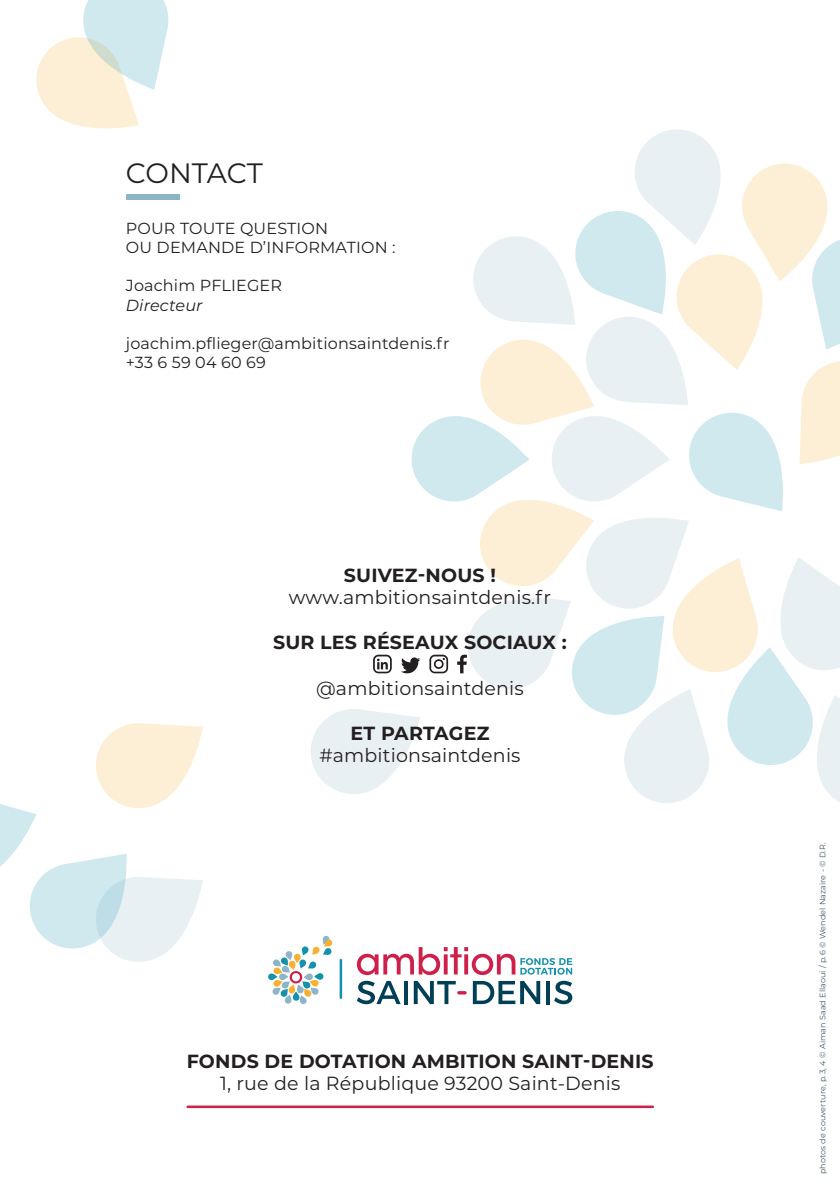
<style>
.page{position:relative;width:840px;height:1191px;background:#fff}
.page>*{position:absolute;margin:0;border:0;box-sizing:border-box;transform-origin:0 0}
.t1{font:28px "Montserrat";letter-spacing:-.01em;color:#231f20}
.t2{font:19px "Montserrat";letter-spacing:.01em;color:#231f20}
.t3{font:700 19px "Montserrat";letter-spacing:.01em;color:#231f20}
.t4{font:16px/19.2px "Montserrat";letter-spacing:.01em;color:#231f20}
.t5{font:italic 16px "Montserrat";letter-spacing:.01em;color:#231f20}
.t6{font:8px "Montserrat";letter-spacing:.01em;color:#465a64}
</style>
<div class="page">
<div style="left:126px;top:194px;width:53px;height:5px;background:#8db5c8"></div>
<svg style="left:356px;top:947px;width:216px;height:57px"></svg>
<hr style="left:339px;top:958px;width:3px;height:41px;background:#1491ad">
<svg style="left:268px;top:936px;width:64px;height:68px"></svg>
<hr style="left:186px;top:1105px;width:467px;height:3px;background:#cf204b">
<svg style="left:36px;top:0;width:133px;height:129px"></svg>
<svg style="left:0;top:723px;width:203px;height:239px"></svg>
<svg style="left:311px;top:129px;width:528px;height:674px"></svg>
<h1 class="t1" style="left:126px;top:153px;width:138px">CONTACT</h1>
<p class="t4" style="left:126px;top:218px;width:271px">POUR TOUTE QUESTION<br>OU DEMANDE D’INFORMATION :</p>
<p class="t4" style="left:126px;top:275px;width:158px">Joachim PFLIEGER</p>
<p class="t5" style="left:126px;top:294px;width:78px">Directeur</p>
<p class="t4" style="left:126px;top:333px;width:325px">joachim.pflieger@ambitionsaintdenis.fr +33 6 59 04 60 69</p>
<p class="t3" style="left:344px;top:561px;width:153px">SUIVEZ-NOUS !</p>
<p class="t2" style="left:288px;top:584px;width:264px">www.ambitionsaintdenis.fr</p>
<p class="t3" style="left:273px;top:629px;width:295px">SUR LES RÉSEAUX SOCIAUX :</p>
<p class="t2" style="left:316px;top:675px;width:209px">@ambitionsaintdenis</p>
<p class="t3" style="left:350px;top:719px;width:140px">ET PARTAGEZ</p>
<p class="t2" style="left:319px;top:742px;width:203px">#ambitionsaintdenis</p>
<p class="t3" style="left:187px;top:1047px;width:468px">FONDS DE DOTATION AMBITION SAINT-DENIS</p>
<p class="t2" style="left:220px;top:1070px;width:402px">1, rue de la République 93200 Saint-Denis</p>
<p class="t6" style="left:816px;top:1174px;width:333px;rotate:-90deg">photos de couverture, p. 3, 4 © Aiman Saad Ellaoui / p. 6 © Wendel Nazaire - © D.R.</p>
</div>
